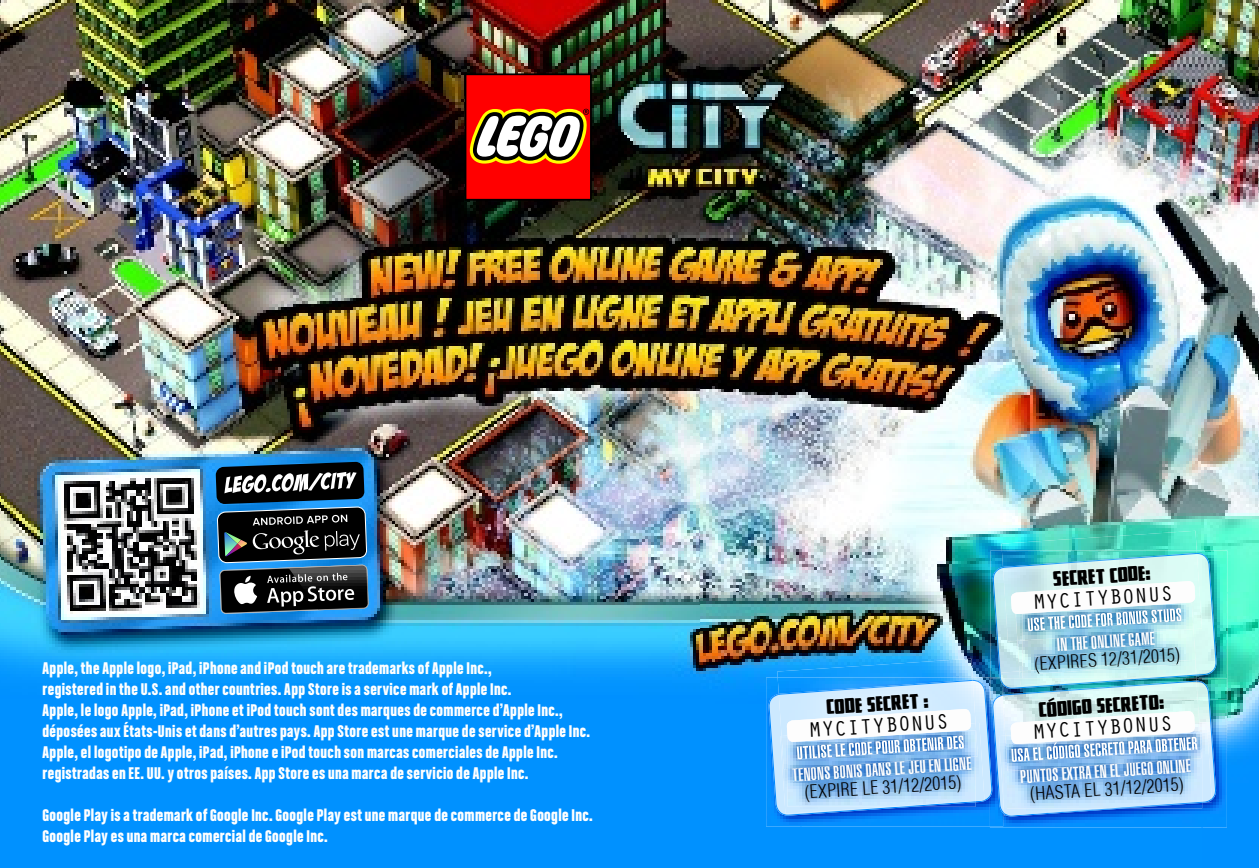
<style>
.page{position:relative;width:1259px;height:868px;background:#fff}
.page>*{position:absolute;margin:0;border:0;box-sizing:border-box;transform-origin:0 0}
.t1{font:21.6px "Orator Std";color:#000}
.t2{font:700 18px/21px "LEGO Chalet Comprime 60";letter-spacing:.02em;color:#fff}
.t3{font:900 extra-condensed 18px "Helvetica";color:#fff}
.t4{font:italic 300 condensed 18px "Helvetica";color:#000}
.t5{font:17.4px "Great Lakes NF";color:#000}
</style>
<div class="page">
<img style="left:0;top:0;width:1259px;height:867px">
<svg style="left:465px;top:73px;width:127px;height:127px"></svg>
<svg style="left:216px;top:461px;width:153px;height:152px;background:#314553"></svg>
<img style="left:766px;top:677px;width:224px;height:149px">
<img style="left:768px;top:679px;width:222px;height:136px">
<img style="left:975px;top:722px;width:9px;height:79px">
<img style="left:780px;top:735px;width:110px;height:78px">
<img style="left:787px;top:769px;width:188px;height:37px">
<img style="left:792px;top:769px;width:179px;height:12px">
<img style="left:777px;top:658px;width:195px;height:35px">
<div style="left:779px;top:680px;width:196px;height:55px;background:#d4edff"></div>
<img style="left:779px;top:679px;width:193px;height:15px">
<img style="left:781px;top:723px;width:196px;height:46px">
<img style="left:787px;top:730px;width:188px;height:39px">
<img style="left:796px;top:741px;width:168px;height:15px">
<img style="left:792px;top:756px;width:178px;height:12px">
<img style="left:786px;top:709px;width:185px;height:32px">
<img style="left:990px;top:550px;width:237px;height:277px">
<img style="left:992px;top:553px;width:225px;height:124px">
<img style="left:1017px;top:641px;width:179px;height:30px">
<img style="left:1022px;top:641px;width:164px;height:18px">
<img style="left:1057px;top:641px;width:98px;height:6px">
<img style="left:1035px;top:647px;width:144px;height:12px">
<img style="left:1001px;top:530px;width:196px;height:37px">
<img style="left:1003px;top:554px;width:199px;height:87px">
<img style="left:1003px;top:553px;width:194px;height:15px">
<img style="left:1015px;top:614px;width:178px;height:26px">
<img style="left:1022px;top:614px;width:164px;height:26px">
<img style="left:1027px;top:614px;width:154px;height:17px">
<img style="left:1057px;top:631px;width:97px;height:7px">
<img style="left:1010px;top:581px;width:185px;height:33px">
<img style="left:990px;top:755px;width:2px;height:42px">
<img style="left:1196px;top:678px;width:30px;height:21px">
<img style="left:1199px;top:699px;width:9px;height:23px">
<img style="left:1208px;top:699px;width:8px;height:100px">
<img style="left:1004px;top:680px;width:205px;height:19px">
<img style="left:992px;top:703px;width:11px;height:110px">
<img style="left:1007px;top:802px;width:198px;height:14px">
<img style="left:1199px;top:722px;width:12px;height:76px">
<svg style="left:1202px;top:798px;width:10px;height:4px"></svg>
<img style="left:1003px;top:735px;width:4px;height:80px">
<img style="left:999px;top:735px;width:4px;height:62px">
<img style="left:1004px;top:808px;width:113px;height:7px">
<img style="left:1007px;top:731px;width:195px;height:77px">
<img style="left:1111px;top:801px;width:91px;height:7px">
<img style="left:1020px;top:771px;width:171px;height:12px">
<img style="left:1001px;top:671px;width:18px;height:7px">
<img style="left:1019px;top:659px;width:177px;height:19px">
<img style="left:1022px;top:660px;width:164px;height:18px">
<img style="left:1035px;top:660px;width:144px;height:13px">
<img style="left:1004px;top:678px;width:155px;height:2px">
<svg style="left:1123px;top:673px;width:73px;height:6px"></svg>
<img style="left:1020px;top:678px;width:103px;height:2px">
<img style="left:1022px;top:678px;width:102px;height:1px">
<img style="left:1003px;top:699px;width:196px;height:36px">
<img style="left:1004px;top:680px;width:192px;height:15px">
<svg style="left:990px;top:677px;width:14px;height:26px"></svg>
<svg style="left:1007px;top:710px;width:188px;height:12px"></svg>
<img style="left:1007px;top:731px;width:194px;height:40px">
<img style="left:1011px;top:732px;width:187px;height:30px">
<img style="left:1020px;top:758px;width:170px;height:12px">
<img style="left:1010px;top:711px;width:185px;height:33px">
<p class="t2" style="left:43px;top:657px;width:549px">Apple, the Apple logo, iPad, iPhone and iPod touch are trademarks of Apple Inc.,<br>registered in the U.S. and other countries. App Store is a service mark of Apple Inc.<br>Apple, le logo Apple, iPad, iPhone et iPod touch sont des marques de commerce d’Apple Inc., déposées aux États-Unis et dans d’autres pays. App Store est une marque de service d’Apple Inc.<br>Apple, el logotipo de Apple, iPad, iPhone e iPod touch son marcas comerciales de Apple Inc. registradas en EE. UU. y otros países. App Store es una marca de servicio de Apple Inc.</p>
<p class="t2" style="left:43px;top:804px;width:552px">Google Play is a trademark of Google Inc. Google Play est une marque de commerce de Google Inc.<br>Google Play es una marca comercial de Google Inc.</p>
<p class="t5" style="left:826px;top:694px;width:103px;rotate:-4deg">CODE SECRET :</p>
<p class="t1" style="left:807px;top:714px;width:142px;rotate:-4deg">MYCITYBONUS</p>
<p class="t3" style="left:791px;top:765px;width:181px;rotate:-4deg">TENONS BONIS DANS LE JEU EN LIGNE</p>
<p class="t4" style="left:804px;top:781px;width:158px;rotate:-4deg">(EXPIRE LE 31/12/2015)</p>
<p class="t5" style="left:1052px;top:566px;width:99px;rotate:-4deg">SECRET CODE:</p>
<p class="t1" style="left:1032px;top:587px;width:142px;rotate:-4deg">MYCITYBONUS</p>
<p class="t3" style="left:1056px;top:634px;width:99px;rotate:-4deg">IN THE ONLINE GAME</p>
<p class="t4" style="left:1033px;top:653px;width:147px;rotate:-4deg">(EXPIRES 12/31/2015)</p>
<p class="t5" style="left:1038px;top:697px;width:126px;rotate:-4deg">CÓDIGO SECRETO:</p>
<p class="t1" style="left:1031px;top:716px;width:142px;rotate:-4deg">MYCITYBONUS</p>
<p class="t3" style="left:1020px;top:766px;width:172px;rotate:-4deg">PUNTOS EXTRA EN EL JUEGO ONLINE</p>
<p class="t4" style="left:1029px;top:782px;width:155px;rotate:-4deg">(HASTA EL 31/12/2015)</p>
</div>
